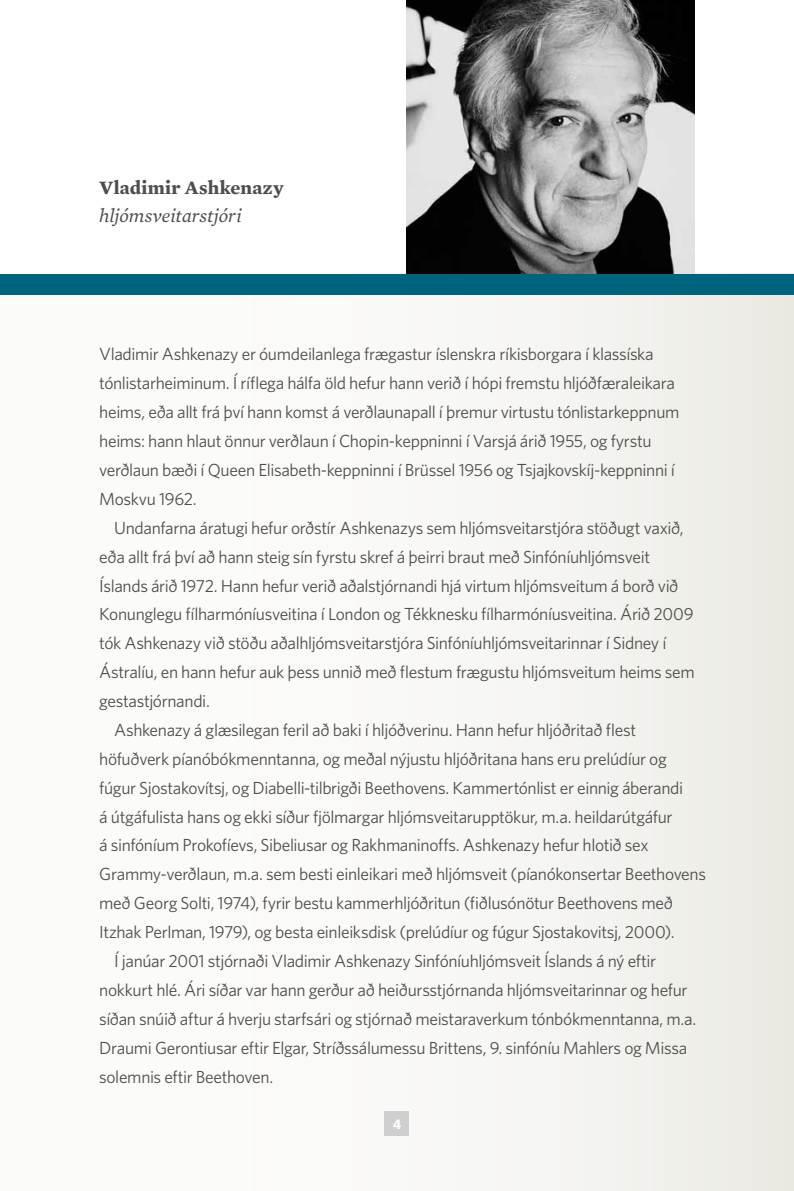
<style>
.page{position:relative;width:794px;height:1191px;background:#fff}
.page>*{position:absolute;margin:0;border:0;box-sizing:border-box;transform-origin:0 0}
.t1{font:italic 19.25px "Mercury Text G2";letter-spacing:-.005em;color:#4e4e4d}
.t2{font:700 19.25px "Mercury Text G2";letter-spacing:.015em;color:#4e4e4d}
.t3{font:17.5px/28.9px "Whitney";letter-spacing:-.02em;color:#4e4e4d}
.t4{font:700 14px "Whitney";color:#fff}
</style>
<div class="page">
<div style="left:0;top:274px;width:794px;height:917px;background:linear-gradient(to right,#fff,#efeee9)"></div>
<div style="left:384px;top:1111px;width:25px;height:25px;background:#cfcfcf"></div>
<div style="left:0;top:274px;width:794px;height:21px;background:#00647f"></div>
<img style="left:407px;top:0;width:287px;height:274px">
<p class="t2" style="left:99px;top:176px;width:186px">Vladimir Ashkenazy</p>
<p class="t1" style="left:99px;top:205px;width:144px">hljómsveitarstjóri</p>
<p class="t3" style="left:99px;top:339px;width:582px">Vladimir Ashkenazy er óumdeilanlega frægastur íslenskra ríkisborgara í klassíska tónlistarheiminum. Í ríflega hálfa öld hefur hann verið í hópi fremstu hljóðfæraleikara heims, eða allt frá því hann komst á verðlaunapall í þremur virtustu tónlistarkeppnum heims: hann hlaut önnur verðlaun í Chopin-keppninni í Varsjá árið 1955, og fyrstu verðlaun bæði í Queen Elisabeth-keppninni í Brüssel 1956 og Tsjajkovskíj-keppninni í Moskvu 1962.</p>
<p class="t3" style="left:114px;top:513px;width:571px">Undanfarna áratugi hefur orðstír Ashkenazys sem hljómsveitarstjóra stöðugt vaxið,</p>
<p class="t3" style="left:99px;top:542px;width:552px">eða allt frá því að hann steig sín fyrstu skref á þeirri braut með Sinfóníuhljómsveit</p>
<p class="t3" style="left:99px;top:570px;width:581px">Íslands árið 1972. Hann hefur verið aðalstjórnandi hjá virtum hljómsveitum á borð við</p>
<p class="t3" style="left:99px;top:599px;width:596px">Konunglegu fílharmóníusveitina í London og Tékknesku fílharmóníusveitina. Árið 2009</p>
<p class="t3" style="left:99px;top:628px;width:569px">tók Ashkenazy við stöðu aðalhljómsveitarstjóra Sinfóníuhljómsveitarinnar í Sidney í</p>
<p class="t3" style="left:99px;top:657px;width:597px">Ástralíu, en hann hefur auk þess unnið með flestum frægustu hljómsveitum heims sem</p>
<p class="t3" style="left:99px;top:686px;width:112px">gestastjórnandi.</p>
<p class="t3" style="left:114px;top:715px;width:524px">Ashkenazy á glæsilegan feril að baki í hljóðverinu. Hann hefur hljóðritað flest</p>
<p class="t3" style="left:99px;top:744px;width:569px">höfuðverk píanóbókmenntanna, og meðal nýjustu hljóðritana hans eru prelúdíur og</p>
<p class="t3" style="left:99px;top:773px;width:585px">fúgur Sjostakovítsj, og Diabelli-tilbrigði Beethovens. Kammertónlist er einnig áberandi</p>
<p class="t3" style="left:99px;top:801px;width:575px">á útgáfulista hans og ekki síður fjölmargar hljómsveitarupptökur, m.a. heildarútgáfur</p>
<p class="t3" style="left:99px;top:830px;width:551px">á sinfóníum Prokofíevs, Sibeliusar og Rakhmaninoffs. Ashkenazy hefur hlotið sex</p>
<p class="t3" style="left:99px;top:859px;width:608px">Grammy-verðlaun, m.a. sem besti einleikari með hljómsveit (píanókonsertar Beethovens</p>
<p class="t3" style="left:99px;top:888px;width:575px">með Georg Solti, 1974), fyrir bestu kammerhljóðritun (fiðlusónötur Beethovens með</p>
<p class="t3" style="left:99px;top:917px;width:577px">Itzhak Perlman, 1979), og besta einleiksdisk (prelúdíur og fúgur Sjostakovitsj, 2000).</p>
<p class="t3" style="left:114px;top:946px;width:543px">Í janúar 2001 stjórnaði Vladimir Ashkenazy Sinfóníuhljómsveit Íslands á ný eftir</p>
<p class="t3" style="left:99px;top:975px;width:590px">nokkurt hlé. Ári síðar var hann gerður að heiðursstjórnanda hljómsveitarinnar og hefur</p>
<p class="t3" style="left:99px;top:1004px;width:599px">síðan snúið aftur á hverju starfsári og stjórnað meistaraverkum tónbókmenntanna, m.a.</p>
<p class="t3" style="left:99px;top:1032px;width:589px">Draumi Gerontiusar eftir Elgar, Stríðssálumessu B rittens, 9. sinfóníu Mahlers og M issa</p>
<p class="t3" style="left:99px;top:1061px;width:175px">solemnis eftir Beethoven.</p>
<p class="t4" style="left:393px;top:1115px;width:10px">4</p>
</div>
